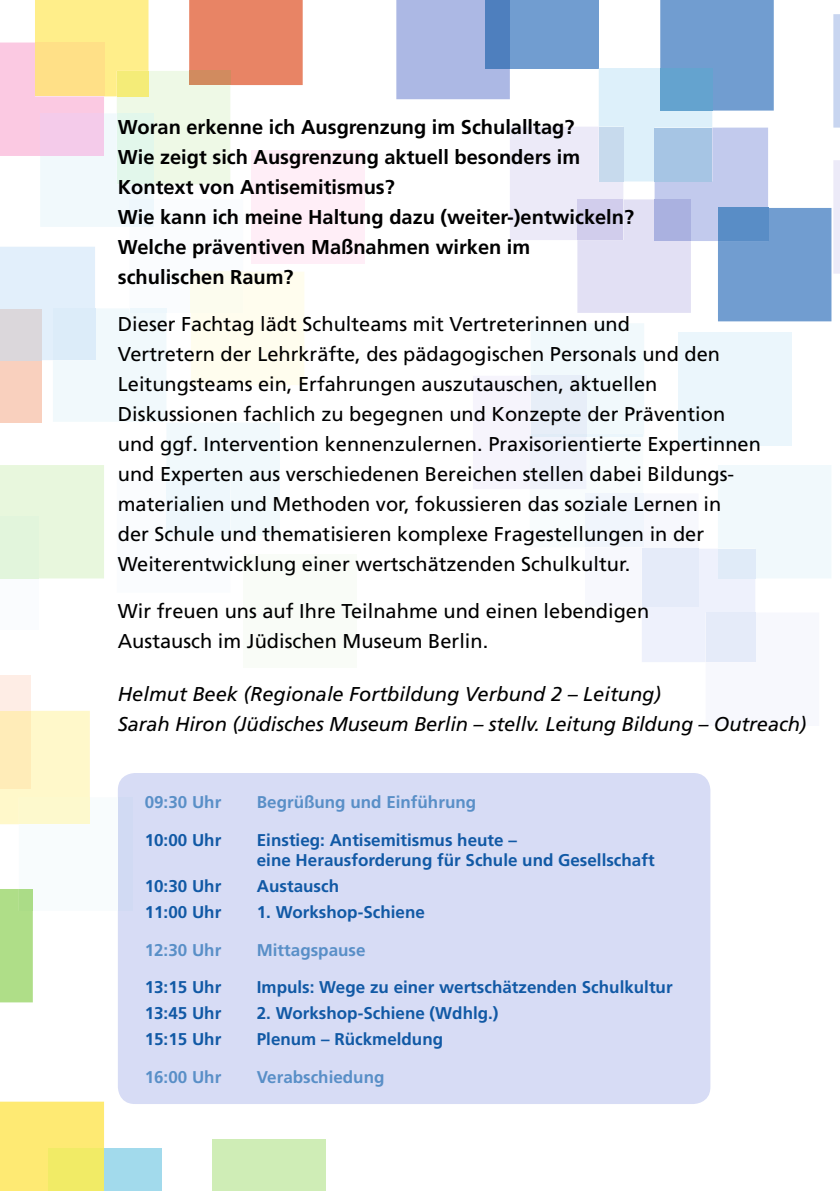
<style>
.page{position:relative;width:840px;height:1191px;background:#fff}
.page>*{position:absolute;margin:0;border:0;box-sizing:border-box;transform-origin:0 0}
.t1{font:20px/30px "Frutiger LT Std";color:#000}
.t2{font:700 20px/30px "Frutiger LT Std";color:#000}
.t3{font:italic 20px/30px "Frutiger LT Std";letter-spacing:-.005em;color:#000}
.t4{font:700 17px/20.4px "Frutiger LT Std";color:#1159a5}
.t5{font:700 17px "Frutiger LT Std";color:#598fc7}
</style>
<div class="page">
<div style="left:0;top:675px;width:30px;height:36px;background:#feede5"></div>
<div style="left:212px;top:1140px;width:113px;height:51px;background:#cfedb6"></div>
<div style="left:104px;top:1148px;width:58px;height:43px;background:#a2daec"></div>
<div style="left:0;top:578px;width:39px;height:51px;background:#fafcfe"></div>
<div style="left:251px;top:150px;width:114px;height:114px;background:#ffeef7"></div>
<svg style="left:0;top:711px;width:90px;height:291px"></svg>
<div style="left:19px;top:889px;width:14px;height:21px;background:#abdc87"></div>
<div style="left:0;top:1101px;width:104px;height:90px;background:#feea73"></div>
<div style="left:48px;top:1148px;width:56px;height:43px;background:#f1eb66"></div>
<div style="left:243px;top:554px;width:113px;height:113px;background:#f9fcf7"></div>
<svg style="left:0;top:0;width:304px;height:579px"></svg>
<div style="left:53px;top:308px;width:42px;height:52px;background:#dcecf9"></div>
<div style="left:0;top:309px;width:41px;height:51px;background:#dbd7db"></div>
<svg style="left:396px;top:0;width:443px;height:662px"></svg>
<div style="left:705px;top:612px;width:49px;height:50px;background:#e5ebf9"></div>
<div style="left:118px;top:773px;width:592px;height:331px;background:#d7dcf5"></div>
<div style="left:118px;top:797px;width:14px;height:113px;background:#d1daf3"></div>
<p class="t2" style="left:118px;top:112px;width:517px">Woran erkenne ich Ausgrenzung im Schulalltag?<br>Wie zeigt sich Ausgrenzung aktuell besonders im Kontext von Antisemitismus?<br>Wie kann ich meine Haltung dazu (weiter-)entwickeln?<br>Welche präventiven Maßnahmen wirken im schulischen Raum?</p>
<p class="t1" style="left:118px;top:309px;width:644px">Dieser Fachtag lädt Schulteams mit Vertreterinnen und<br>Vertretern der Lehrkräfte, des pädagogischen Personals und den Leitungsteams ein, Erfahrungen auszutauschen, aktuellen Diskussionen fachlich zu begegnen und Konzepte der Prävention und ggf. Intervention kennenzulernen. Praxisorientierte Expertinnen und Experten aus verschiedenen Bereichen stellen dabei Bildungs&shy;materialien und Methoden vor, fokussieren das soziale Lernen in<br>der Schule und thematisieren komplexe Fragestellungen in der Weiterentwicklung einer wertschätzenden Schulkultur.</p>
<p class="t1" style="left:118px;top:596px;width:532px">Wir freuen uns auf Ihre Teilnahme und einen lebendigen<br>Austausch im Jüdischen Museum Berlin.</p>
<p class="t3" style="left:118px;top:679px;width:690px">Helmut Beek (Regionale Fortbildung Verbund 2 – Leitung)<br>Sarah Hiron (Jüdisches Museum Berlin – stellv. Leitung Bildung – Outreach)</p>
<p class="t5" style="left:145px;top:792px;width:78px">09:30 Uhr</p>
<p class="t5" style="left:257px;top:792px;width:221px">Begrüßung und Einführung</p>
<p class="t4" style="left:145px;top:829px;width:78px">10:00 Uhr</p>
<p class="t4" style="left:257px;top:829px;width:399px">Einstieg: Antisemitismus heute –<br>eine Herausforderung für Schule und Gesellschaft</p>
<p class="t4" style="left:145px;top:876px;width:78px">10:30 Uhr</p>
<p class="t4" style="left:257px;top:876px;width:84px">Austausch</p>
<p class="t4" style="left:145px;top:902px;width:78px">11:00 Uhr</p>
<p class="t4" style="left:257px;top:902px;width:169px">1. Workshop-Schiene</p>
<p class="t5" style="left:145px;top:939px;width:78px">12:30 Uhr</p>
<p class="t5" style="left:257px;top:939px;width:110px">Mittagspause</p>
<p class="t4" style="left:145px;top:977px;width:78px">13:15 Uhr</p>
<p class="t4" style="left:257px;top:977px;width:417px">Impuls: Wege zu einer wertschätzenden Schulkultur</p>
<p class="t4" style="left:145px;top:1003px;width:78px">13:45 Uhr</p>
<p class="t4" style="left:257px;top:1003px;width:243px">2. Workshop-Schiene (Wdhlg.)</p>
<p class="t4" style="left:145px;top:1029px;width:78px">15:15 Uhr</p>
<p class="t4" style="left:257px;top:1029px;width:188px">Plenum – Rückmeldung</p>
<p class="t5" style="left:145px;top:1066px;width:78px">16:00 Uhr</p>
<p class="t5" style="left:257px;top:1066px;width:129px">Verabschiedung</p>
</div>
